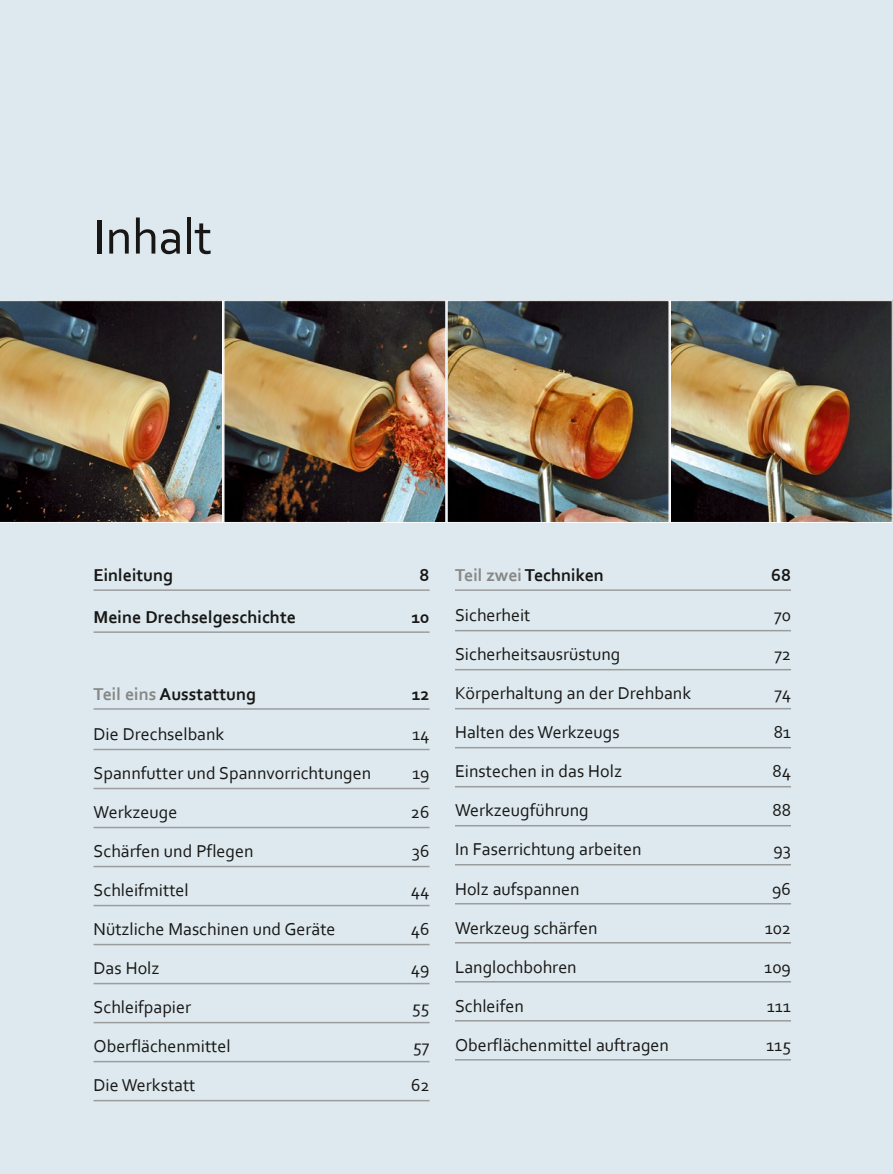
<style>
.page{position:relative;width:893px;height:1174px;background:#dde9ee}
.page>*{position:absolute;margin:0;border:0;box-sizing:border-box;transform-origin:0 0}
.DrechselT_A_Head{font:51px "Corbel";letter-spacing:-.01em;color:#181716}
.DrechselT_Inhalt{font:18px "Corbel";color:#181716}
.DrechselT_Inhalt_bol{font:700 18px "Corbel";color:#181716}
.s1{color:#868786}
</style>
<div class="page">
<hr style="left:94px;top:589px;width:336px;height:2px;background:#9c9c9d">
<hr style="left:94px;top:631px;width:336px;height:2px;background:#9c9c9d">
<hr style="left:94px;top:708px;width:336px;height:1px;background:#9c9c9d">
<hr style="left:94px;top:748px;width:336px;height:2px;background:#9c9c9d">
<hr style="left:94px;top:787px;width:336px;height:2px;background:#9c9c9d">
<hr style="left:94px;top:826px;width:336px;height:2px;background:#9c9c9d">
<hr style="left:94px;top:865px;width:336px;height:2px;background:#9c9c9d">
<hr style="left:94px;top:904px;width:336px;height:2px;background:#9c9c9d">
<hr style="left:94px;top:943px;width:336px;height:2px;background:#9c9c9d">
<hr style="left:94px;top:982px;width:336px;height:2px;background:#9c9c9d">
<hr style="left:94px;top:1021px;width:336px;height:2px;background:#9c9c9d">
<hr style="left:94px;top:1060px;width:336px;height:2px;background:#9c9c9d">
<hr style="left:94px;top:1099px;width:336px;height:2px;background:#9c9c9d">
<hr style="left:455px;top:589px;width:336px;height:2px;background:#9c9c9d">
<hr style="left:455px;top:630px;width:336px;height:1px;background:#9c9c9d">
<hr style="left:455px;top:669px;width:336px;height:1px;background:#9c9c9d">
<hr style="left:455px;top:708px;width:336px;height:1px;background:#9c9c9d">
<hr style="left:455px;top:747px;width:336px;height:1px;background:#9c9c9d">
<hr style="left:455px;top:786px;width:336px;height:1px;background:#9c9c9d">
<hr style="left:455px;top:825px;width:336px;height:1px;background:#9c9c9d">
<hr style="left:455px;top:864px;width:336px;height:1px;background:#9c9c9d">
<hr style="left:455px;top:903px;width:336px;height:1px;background:#9c9c9d">
<hr style="left:455px;top:942px;width:336px;height:1px;background:#9c9c9d">
<hr style="left:455px;top:981px;width:336px;height:1px;background:#9c9c9d">
<hr style="left:455px;top:1020px;width:336px;height:1px;background:#9c9c9d">
<hr style="left:455px;top:1059px;width:336px;height:1px;background:#9c9c9d">
<img style="left:226px;top:301px;width:664px;height:221px">
<img style="left:0;top:301px;width:222px;height:221px">
<p class="DrechselT_A_Head" style="left:94px;top:205px;width:120px">Inhalt</p>
<p class="DrechselT_Inhalt_bol" style="left:94px;top:564px;width:81px">Einleitung</p>
<p class="DrechselT_Inhalt_bol" style="left:420px;top:564px;width:12px">8</p>
<p class="DrechselT_Inhalt_bol" style="left:94px;top:606px;width:204px">Meine Drechselgeschichte</p>
<p class="DrechselT_Inhalt_bol" style="left:411px;top:606px;width:20px">10</p>
<p class="DrechselT_Inhalt_bol" style="left:94px;top:682px;width:164px"><span class="s1">Teil eins</span> Ausstattung</p>
<p class="DrechselT_Inhalt_bol" style="left:412px;top:682px;width:19px">12</p>
<p class="DrechselT_Inhalt" style="left:94px;top:723px;width:132px">Die Drechselbank</p>
<p class="DrechselT_Inhalt" style="left:412px;top:723px;width:19px">14</p>
<p class="DrechselT_Inhalt" style="left:94px;top:762px;width:279px">Spannfutter und Spannvorrichtungen</p>
<p class="DrechselT_Inhalt" style="left:412px;top:762px;width:19px">19</p>
<p class="DrechselT_Inhalt" style="left:94px;top:801px;width:85px">Werkzeuge</p>
<p class="DrechselT_Inhalt" style="left:411px;top:801px;width:20px">26</p>
<p class="DrechselT_Inhalt" style="left:94px;top:840px;width:161px">Schärfen und Pflegen</p>
<p class="DrechselT_Inhalt" style="left:412px;top:840px;width:19px">36</p>
<p class="DrechselT_Inhalt" style="left:94px;top:879px;width:97px">Schleifmittel</p>
<p class="DrechselT_Inhalt" style="left:411px;top:879px;width:20px">44</p>
<p class="DrechselT_Inhalt" style="left:94px;top:918px;width:244px">Nützliche Maschinen und Geräte</p>
<p class="DrechselT_Inhalt" style="left:411px;top:918px;width:20px">46</p>
<p class="DrechselT_Inhalt" style="left:94px;top:957px;width:67px">Das Holz</p>
<p class="DrechselT_Inhalt" style="left:411px;top:957px;width:20px">49</p>
<p class="DrechselT_Inhalt" style="left:94px;top:996px;width:99px">Schleifpapier</p>
<p class="DrechselT_Inhalt" style="left:412px;top:996px;width:19px">55</p>
<p class="DrechselT_Inhalt" style="left:94px;top:1035px;width:139px">Oberflächenmittel</p>
<p class="DrechselT_Inhalt" style="left:413px;top:1035px;width:18px">57</p>
<p class="DrechselT_Inhalt" style="left:94px;top:1074px;width:104px">Die Werkstatt</p>
<p class="DrechselT_Inhalt" style="left:411px;top:1074px;width:20px">62</p>
<p class="DrechselT_Inhalt_bol" style="left:455px;top:564px;width:150px"><span class="s1">Teil zwei</span> Techniken</p>
<p class="DrechselT_Inhalt_bol" style="left:771px;top:564px;width:21px">68</p>
<p class="DrechselT_Inhalt" style="left:455px;top:604px;width:77px">Sicherheit</p>
<p class="DrechselT_Inhalt" style="left:774px;top:604px;width:18px">70</p>
<p class="DrechselT_Inhalt" style="left:455px;top:643px;width:167px">Sicherheitsausrüstung</p>
<p class="DrechselT_Inhalt" style="left:774px;top:643px;width:18px">72</p>
<p class="DrechselT_Inhalt" style="left:455px;top:682px;width:238px">Körperhaltung an der Drehbank</p>
<p class="DrechselT_Inhalt" style="left:774px;top:682px;width:18px">74</p>
<p class="DrechselT_Inhalt" style="left:455px;top:721px;width:166px">Halten des Werkzeugs</p>
<p class="DrechselT_Inhalt" style="left:774px;top:721px;width:19px">81</p>
<p class="DrechselT_Inhalt" style="left:455px;top:760px;width:169px">Einstechen in das Holz</p>
<p class="DrechselT_Inhalt" style="left:772px;top:760px;width:20px">84</p>
<p class="DrechselT_Inhalt" style="left:455px;top:799px;width:135px">Werkzeugführung</p>
<p class="DrechselT_Inhalt" style="left:772px;top:799px;width:20px">88</p>
<p class="DrechselT_Inhalt" style="left:455px;top:838px;width:188px">In Faserrichtung arbeiten</p>
<p class="DrechselT_Inhalt" style="left:773px;top:838px;width:19px">93</p>
<p class="DrechselT_Inhalt" style="left:455px;top:877px;width:126px">Holz aufspannen</p>
<p class="DrechselT_Inhalt" style="left:772px;top:877px;width:20px">96</p>
<p class="DrechselT_Inhalt" style="left:455px;top:916px;width:144px">Werkzeug schärfen</p>
<p class="DrechselT_Inhalt" style="left:765px;top:916px;width:28px">102</p>
<p class="DrechselT_Inhalt" style="left:455px;top:955px;width:123px">Langlochbohren</p>
<p class="DrechselT_Inhalt" style="left:764px;top:955px;width:28px">109</p>
<p class="DrechselT_Inhalt" style="left:455px;top:994px;width:70px">Schleifen</p>
<p class="DrechselT_Inhalt" style="left:767px;top:994px;width:26px">111</p>
<p class="DrechselT_Inhalt" style="left:455px;top:1033px;width:216px">Oberflächenmittel auftragen</p>
<p class="DrechselT_Inhalt" style="left:766px;top:1033px;width:26px">115</p>
</div>
